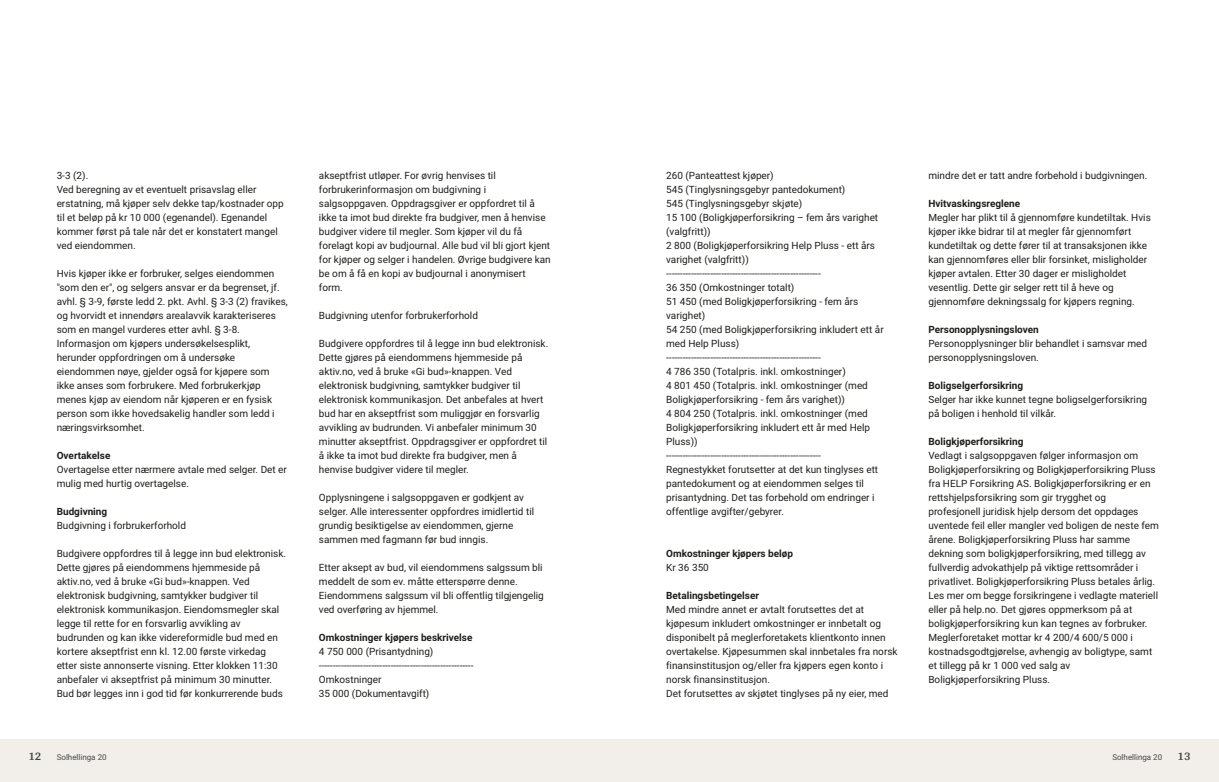
<style>
.page{position:relative;width:1219px;height:782px;background:#fff}
.page>*{position:absolute;margin:0;border:0;box-sizing:border-box;transform-origin:0 0}
.t1{font:700 12px "Arya";color:#414749}
.t2{font:10px/14px "Roboto Vitec";color:#1d1d1b}
.t3{font:700 10px "Roboto Vitec";color:#1d1d1b}
.t4{font:8px "Roboto Vitec";color:#414749}
</style>
<div class="page">
<div style="left:0;top:739px;width:612px;height:42px;background:#f2eeea"></div>
<div style="left:607px;top:739px;width:612px;height:42px;background:#f2eeea"></div>
<p class="t2" style="left:57px;top:167px;width:229px">3‑3 (2).<br>Ved beregning av et eventuelt prisavslag eller erstatning, må kjøper selv dekke tap/ kostnader opp til et beløp på kr 10 000 (egenandel). Egenandel kommer først på tale når det er konstatert mangel ved eiendommen.</p>
<p class="t2" style="left:57px;top:265px;width:233px">Hvis kjøper ikke er forbruker, selges eiendommen "som den er", og selgers ansvar er da begrenset, jf. avhl. § 3‑9, første ledd 2. pkt. Avhl. § 3‑3 (2) fravikes, og hvorvidt et innendørs arealavvik karakteriseres som en mangel vurderes etter avhl. § 3‑8.<br>Informasjon om kjøpers undersøkelsesplikt, herunder oppfordringen om å undersøke eiendommen nøye, gjelder også for kjøpere som ikke anses som forbrukere. Med forbrukerkjøp menes kjøp av eiendom når kjøperen er en fysisk person som ikke hovedsakelig handler som ledd i næringsvirksomhet.</p>
<p class="t3" style="left:57px;top:448px;width:55px">Overtakelse</p>
<p class="t2" style="left:57px;top:461px;width:232px">Overtagelse etter nærmere avtale med selger. Det er mulig med hurtig overtagelse.</p>
<p class="t3" style="left:57px;top:504px;width:52px">Budgivning</p>
<p class="t2" style="left:57px;top:517px;width:131px">Budgivning i forbrukerforhold</p>
<p class="t2" style="left:57px;top:545px;width:231px">Budgivere oppfordres til å legge inn bud elektronisk.<br>Dette gjøres på eiendommens hjemmeside på aktiv.no, ved å bruke «Gi bud»‑knappen. Ved elektronisk budgivning, samtykker budgiver til elektronisk kommunikasjon. Eiendomsmegler skal legge til rette for en forsvarlig avvikling av budrunden og kan ikke videreformidle bud med en kortere akseptfrist enn kl. 12.00 første virkedag etter siste annonserte visning. Etter klokken 11:30 anbefaler vi akseptfrist på minimum 30 minutter.<br>Bud bør legges inn i god tid før konkurrerende buds</p>
<p class="t1" style="left:28px;top:749px;width:15px">12</p>
<p class="t4" style="left:57px;top:751px;width:51px">Solhellinga 20</p>
<p class="t2" style="left:319px;top:167px;width:233px">akseptfrist utløper. For øvrig henvises til forbrukerinformasjon om budgivning i salgsoppgaven. Oppdragsgiver er oppfordret til å ikke ta imot bud direkte fra budgiver, men å henvise budgiver videre til megler. Som kjøper vil du få forelagt kopi av budjournal. Alle bud vil bli gjort kjent for kjøper og selger i handelen. Øvrige budgivere kan be om å få en kopi av budjournal i anonymisert form.</p>
<p class="t2" style="left:319px;top:307px;width:161px">Budgivning utenfor forbrukerforhold</p>
<p class="t2" style="left:319px;top:335px;width:231px">Budgivere oppfordres til å legge inn bud elektronisk.<br>Dette gjøres på eiendommens hjemmeside på aktiv.no, ved å bruke «Gi bud»‑knappen. Ved elektronisk budgivning, samtykker budgiver til elektronisk kommunikasjon. Det anbefales at hvert bud har en akseptfrist som muliggjør en forsvarlig avvikling av budrunden. Vi anbefaler minimum 30 minutter akseptfrist. Oppdragsgiver er oppfordret til å ikke ta imot bud direkte fra budgiver, men å henvise budgiver videre til megler.</p>
<p class="t2" style="left:319px;top:489px;width:217px">Opplysningene i salgsoppgaven er godkjent av selger. Alle interessenter oppfordres imidlertid til grundig besiktigelse av eiendommen, gjerne sammen med fagmann før bud inngis.</p>
<p class="t2" style="left:319px;top:559px;width:226px">Etter aksept av bud, vil eiendommens salgssum bli meddelt de som ev. måtte etterspørre denne.<br>Eiendommens salgssum vil bli offentlig tilgjengelig ved overføring av hjemmel.</p>
<p class="t3" style="left:319px;top:630px;width:155px">Omkostninger kjøpers beskrivelse</p>
<p class="t2" style="left:319px;top:643px;width:116px">4 750 000 (Prisantydning) ‑‑‑‑‑‑‑‑‑‑‑‑‑‑‑‑----------------------------------------<br>Omkostninger<br>35 000 (Dokumentavgift)</p>
<p class="t2" style="left:666px;top:167px;width:219px">260 (Panteattest kjøper)<br>545 (Tinglysningsgebyr pantedokument)<br>545 (Tinglysningsgebyr skjøte)<br>15 100 (Boligkjøperforsikring – fem års varighet (valgfritt))<br>2 800 (Boligkjøperforsikring Help Pluss ‑ ett års varighet (valgfritt))<br>‑‑‑‑‑‑‑‑‑‑‑‑‑‑‑‑----------------------------------------<br>36 350 (Omkostninger totalt)<br>51 450 (med Boligkjøperforsikring ‑ fem års varighet)<br>54 250 (med Boligkjøperforsikring inkludert ett år med Help Pluss)<br>‑‑‑‑‑‑‑‑‑‑‑‑‑‑‑‑----------------------------------------<br>4 786 350 (Totalpris. inkl. omkostninger)<br>4 801 450 (Totalpris. inkl. omkostninger (med Boligkjøperforsikring ‑ fem års varighet))<br>4 804 250 (Totalpris. inkl. omkostninger (med Boligkjøperforsikring inkludert ett år med Help Pluss))<br>‑‑‑‑‑‑‑‑‑‑‑‑‑‑‑‑----------------------------------------<br>Regnestykket forutsetter at det kun tinglyses ett pantedokument og at eiendommen selges til prisantydning. Det tas forbehold om endringer i offentlige avgifter/ gebyrer.</p>
<p class="t3" style="left:666px;top:546px;width:129px">Omkostninger kjøpers beløp</p>
<p class="t2" style="left:666px;top:559px;width:44px">Kr 36 350</p>
<p class="t3" style="left:666px;top:588px;width:94px">Betalingsbetingelser</p>
<p class="t2" style="left:666px;top:601px;width:233px">Med mindre annet er avtalt forutsettes det at kjøpesum inkludert omkostninger er innbetalt og disponibelt på meglerforetakets klientkonto innen overtakelse. Kjøpesummen skal innbetales fra norsk finansinstitusjon og/ eller fra kjøpers egen konto i norsk finansinstitusjon.<br>Det forutsettes av skjøtet tinglyses på ny eier, med</p>
<p class="t2" style="left:928px;top:167px;width:220px">mindre det er tatt andre forbehold i budgivningen.</p>
<p class="t3" style="left:928px;top:196px;width:93px">Hvitvaskingsreglene</p>
<p class="t2" style="left:928px;top:209px;width:224px">Megler har plikt til å gjennomføre kundetiltak. Hvis kjøper ikke bidrar til at megler får gjennomført kundetiltak og dette fører til at transaksjonen ikke kan gjennomføres eller blir forsinket, misligholder kjøper avtalen. Etter 30 dager er misligholdet vesentlig. Dette gir selger rett til å heve og gjennomføre dekningssalg for kjøpers regning.</p>
<p class="t3" style="left:928px;top:322px;width:112px">Personopplysningsloven</p>
<p class="t2" style="left:928px;top:335px;width:220px">Personopplysninger blir behandlet i samsvar med personopplysningsloven.</p>
<p class="t3" style="left:928px;top:378px;width:96px">Boligselgerforsikring</p>
<p class="t2" style="left:928px;top:391px;width:220px">Selger har ikke kunnet tegne boligselgerforsikring på boligen i henhold til vilkår.</p>
<p class="t3" style="left:928px;top:434px;width:97px">Boligkjøperforsikring</p>
<p class="t2" style="left:928px;top:447px;width:232px">Vedlagt i salgsoppgaven følger informasjon om Boligkjøperforsikring og Boligkjøperforsikring Pluss fra HELP Forsikring AS. Boligkjøperforsikring er en rettshjelpsforsikring som gir trygghet og profesjonell juridisk hjelp dersom det oppdages uventede feil eller mangler ved boligen de neste fem årene. Boligkjøperforsikring Pluss har samme dekning som boligkjøperforsikring, med tillegg av fullverdig advokathjelp på viktige rettsområder i privatlivet. Boligkjøperforsikring Pluss betales årlig.<br>Les mer om begge forsikringene i vedlagte materiell eller på help.no. Det gjøres oppmerksom på at boligkjøperforsikring kun kan tegnes av forbruker.<br>Meglerforetaket mottar kr 4 200/ 4 600/ 5 000 i kostnadsgodtgjørelse, avhengig av boligtype, samt et tillegg på kr 1 000 ved salg av Boligkjøperforsikring Pluss.</p>
<p class="t4" style="left:1112px;top:751px;width:51px">Solhellinga 20</p>
<p class="t1" style="left:1177px;top:749px;width:15px">13</p>
</div>
